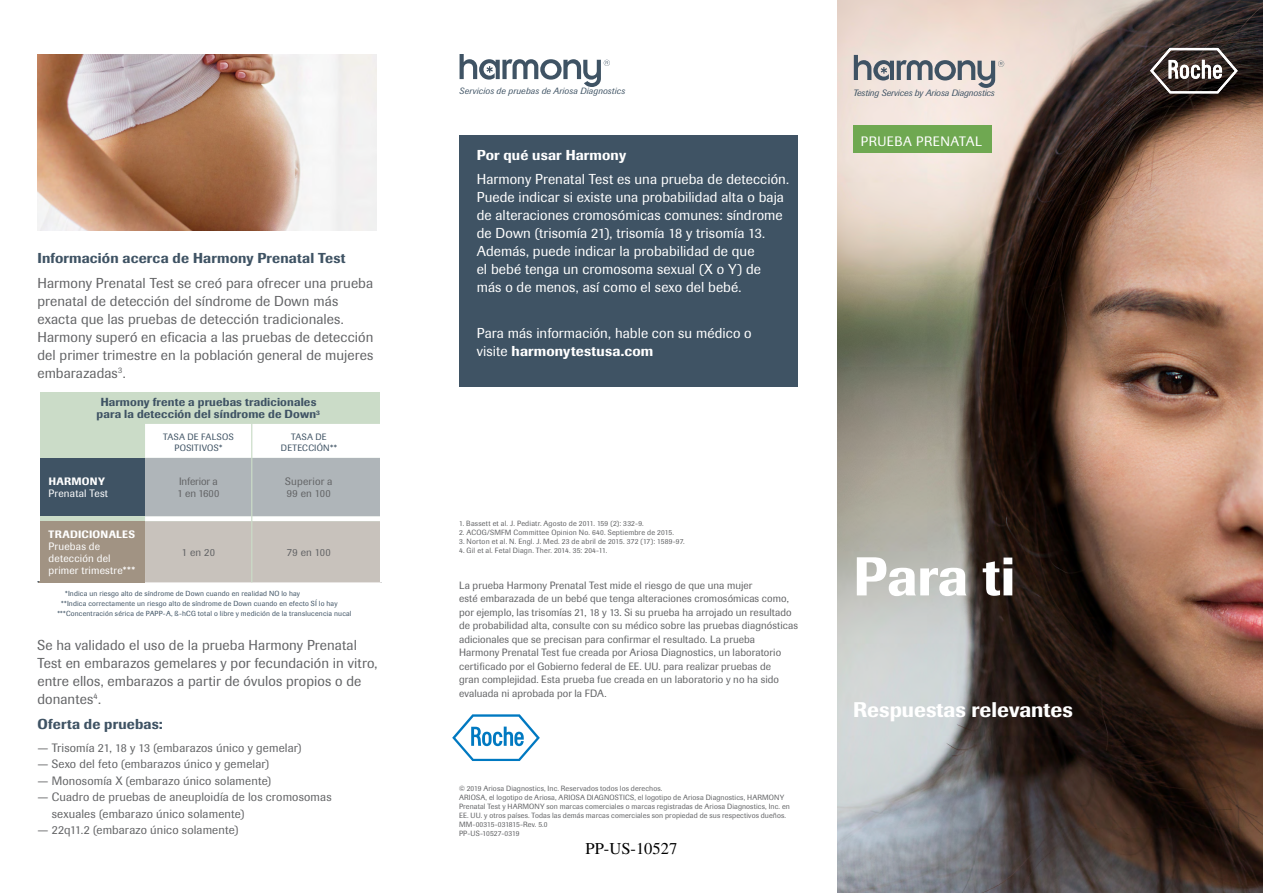
<style>
.page{position:relative;width:1263px;height:893px;background:#fff}
.page>*{position:absolute;margin:0;border:0;box-sizing:border-box;transform-origin:0 0}
.t1{font:500 54px "Imago Pro";color:#fff}
.t2{font:500 21px "Imago Pro";color:#fff}
.t3{font:16.5px "Free Serif";color:#000}
.t4{font:14.25px/18px "Imago";letter-spacing:.005em;color:#636466}
.t5{font:14.25px/18px "Imago Pro";letter-spacing:.005em;color:#fff}
.t6{font:500 14.25px "Imago";letter-spacing:.01em;color:#3f5364}
.t7{font:500 14.25px "Imago";letter-spacing:.01em;color:#fff}
.t8{font:13.5px "Imago";letter-spacing:.04em;color:#fff}
.t9{font:12px/16.5px "Imago";letter-spacing:.01em;color:#636466}
.t10{font:500 11.55px/12.1px "Imago";letter-spacing:.015em;color:#3f5364;text-align:center}
.t11{font:10.65px/12.1px "Imago";letter-spacing:.02em;color:#fff}
.t12{font:10.65px/12.1px "Imago";letter-spacing:.01em;color:#636466}
.t13{font:500 10.65px "Imago";letter-spacing:.03em;color:#fff}
.t14{font:10.65px/12.1px "Imago";letter-spacing:-.01em;color:#636466}
.t15{font:10.5px/13.5px "Imago";letter-spacing:.005em;color:#636466}
.t16{font:italic 9.15px "Imago";color:#3f5364}
.t17{font:9.15px/10.9px "Imago";letter-spacing:.03em;color:#3f5364;text-align:center}
.t18{font:italic 9px "Imago";letter-spacing:.025em;color:#3f5364}
.t19{font:7.5px/9px "Imago";letter-spacing:.02em;color:#636466}
.t20{font:7.35px "Imago";letter-spacing:.02em;color:#3f5364}
.s1{font-weight:500}
</style>
<div class="page">
<img style="left:837px;top:0;width:426px;height:893px">
<svg style="left:854px;top:55px;width:150px;height:33px;background:#bbb7b7"></svg>
<svg style="left:460px;top:54px;width:150px;height:33px"></svg>
<div style="left:459px;top:135px;width:339px;height:251px;background:#3f5364"></div>
<img style="left:38px;top:54px;width:338px;height:176px">
<svg style="left:452px;top:714px;width:88px;height:47px"></svg>
<div style="left:38px;top:392px;width:345px;height:180px;background:#cbdcc8"></div>
<div style="left:38px;top:458px;width:107px;height:58px;background:#3f5364"></div>
<div style="left:38px;top:521px;width:107px;height:61px;background:#a19383"></div>
<hr style="left:38px;top:521px;width:1px;height:61px;background:#3f5364">
<svg style="left:145px;top:424px;width:235px;height:158px;background:#cccccb"></svg>
<div style="left:29px;top:386px;width:11px;height:195px;background:#fff"></div>
<div style="left:380px;top:387px;width:11px;height:195px;background:#fff"></div>
<svg style="left:1150px;top:48px;width:88px;height:45px"></svg>
<div style="left:853px;top:126px;width:138px;height:27px;background:#6fa851"></div>
<h3 class="t6" style="left:38px;top:249px;width:310px">Información acerca de Harmony Prenatal Test</h3>
<p class="t4" style="left:38px;top:273px;width:337px">Harmony Prenatal Test se creó para ofrecer una prueba prenatal de detección del síndrome de Down más exacta que las pruebas de detección tradicionales.<br>Harmony superó en eficacia a las pruebas de detección del primer trimestre en la población general de mujeres embarazadas<sup>3</sup>.</p>
<h3 class="t10" style="left:97px;top:396px;width:225px">Harmony frente a pruebas tradicionales para la detección del síndrome de Down<sup>3</sup></h3>
<p class="t17" style="left:163px;top:431px;width:72px">TASA DE FALSOS<br>POSITIVOS*</p>
<p class="t17" style="left:281px;top:431px;width:58px">TASA DE<br>DETECCIÓN**</p>
<h3 class="t13" style="left:49px;top:474px;width:58px">HARMONY</h3>
<h3 class="t11" style="left:49px;top:487px;width:61px">Prenatal Test</h3>
<h3 class="t14" style="left:177px;top:475px;width:43px">Inferior a<br>1 en 1600</h3>
<h3 class="t12" style="left:285px;top:475px;width:49px">Superior a<br>99 en 100</h3>
<h3 class="t13" style="left:49px;top:527px;width:88px">TRADICIONALES</h3>
<h3 class="t11" style="left:49px;top:540px;width:88px">Pruebas de detección del primer trimestre***</h3>
<h3 class="t12" style="left:182px;top:546px;width:35px">1 en 20</h3>
<h3 class="t12" style="left:287px;top:546px;width:45px">79 en 100</h3>
<p class="t20" style="left:65px;top:589px;width:236px">*Indica un riesgo alto de síndrome de Down cuando en realidad NO lo hay</p>
<p class="t20" style="left:61px;top:599px;width:278px">**Indica correctamente un riesgo alto de síndrome de Down cuando en efecto SÍ lo hay</p>
<p class="t20" style="left:57px;top:608px;width:296px">***Concentración sérica de PAPP-A, ß-hCG total o libre y medición de la translucencia nucal</p>
<h3 class="t4" style="left:37px;top:636px;width:342px">Se ha validado el uso de la prueba Harmony Prenatal Test en embarazos gemelares y por fecundación in vitro, entre ellos, embarazos a partir de óvulos propios o de donantes<sup>4</sup>.</h3>
<h3 class="t6" style="left:37px;top:714px;width:127px">Oferta de pruebas:</h3>
<h3 class="t9" style="left:38px;top:739px;width:265px">— Trisomía 21, 18 y 13 (embarazos único y gemelar)</h3>
<h3 class="t9" style="left:38px;top:756px;width:233px">— Sexo del feto (embarazos único y gemelar)</h3>
<h3 class="t9" style="left:38px;top:772px;width:235px">— Monosomía X (embarazo único solamente)</h3>
<h3 class="t9" style="left:52px;top:789px;width:281px;text-indent:-14px">— Cuadro de pruebas de aneuploidía de los cromosomas sexuales (embarazo único solamente)</h3>
<h3 class="t9" style="left:38px;top:822px;width:202px">— 22q11.2 (embarazo único solamente)</h3>
<p class="t18" style="left:459px;top:86px;width:167px">Servicios de pruebas de Ariosa Diagnostics</p>
<p class="t16" style="left:459px;top:86px;width:143px">Testing Services by Ariosa Diagnostics</p>
<p class="t16" style="left:853px;top:87px;width:143px">Testing Services by Ariosa Diagnostics</p>
<h3 class="t7" style="left:477px;top:146px;width:151px">Por qué usar Harmony</h3>
<p class="t5" style="left:477px;top:170px;width:314px">Harmony Prenatal Test es una prueba de detección.<br>Puede indicar si existe una probabilidad alta o baja de alteraciones cromosómicas comunes: síndrome de Down (trisomía 21), trisomía 18 y trisomía 13.<br>Además, puede indicar la probabilidad de que<br>el bebé tenga un cromosoma sexual (X o Y) de más o de menos, así como el sexo del bebé.</p>
<h3 class="t5" style="left:477px;top:324px;width:276px">Para más información, hable con su médico o visite <span class="s1">harmonytestusa.com</span></h3>
<h3 class="t8" style="left:861px;top:132px;width:123px">PRUEBA PRENATAL</h3>
<p class="t19" style="left:459px;top:519px;width:186px">1. Bassett et al. J. Pediatr. Agosto de 2011. 159 (2): 332-9.</p>
<p class="t19" style="left:459px;top:528px;width:216px">2. ACOG/SMFM Committee Opinion No. 640. Septiembre de 2015.</p>
<p class="t19" style="left:459px;top:537px;width:227px">3. Norton et al. N. Engl. J. Med. 23 de abril de 2015. 372 (17): 1589-97.</p>
<p class="t19" style="left:459px;top:546px;width:150px">4. Gil et al. Fetal Diagn. Ther. 2014. 35: 204-11.</p>
<p class="t15" style="left:459px;top:578px;width:341px">La prueba Harmony Prenatal Test mide el riesgo de que una mujer<br>esté embarazada de un bebé que tenga alteraciones cromosómicas como, por ejemplo, las trisomías 21, 18 y 13. Si su prueba ha arrojado un resultado de probabilidad alta, consulte con su médico sobre las pruebas diagnósticas adicionales que se precisan para confirmar el resultado. La prueba<br>Harmony Prenatal Test fue creada por Ariosa Diagnostics, un laboratorio certificado por el Gobierno federal de EE. UU. para realizar pruebas de<br>gran complejidad. Esta prueba fue creada en un laboratorio y no ha sido evaluada ni aprobada por la FDA.</p>
<p class="t19" style="left:459px;top:783px;width:332px">© 2019 Ariosa Diagnostics, Inc. Reservados todos los derechos.<br>ARIOSA, el logotipo de Ariosa, ARIOSA DIAGNOSTICS, el logotipo de Ariosa Diagnostics, HARMONY Prenatal Test y HARMONY son marcas comerciales o marcas registradas de Ariosa Diagnostics, Inc. en EE. UU. y otros países. Todas las demás marcas comerciales son propiedad de sus respectivos dueños.<br>MM-00315-031815-Rev. 5.0<br>PP-US-10527-0319</p>
<h3 class="t3" style="left:586px;top:841px;width:93px">PP-US-10527</h3>
<h1 class="t1" style="left:853px;top:541px;width:163px">Para ti</h1>
<h2 class="t2" style="left:853px;top:696px;width:221px">Respuestas relevantes</h2>
</div>
